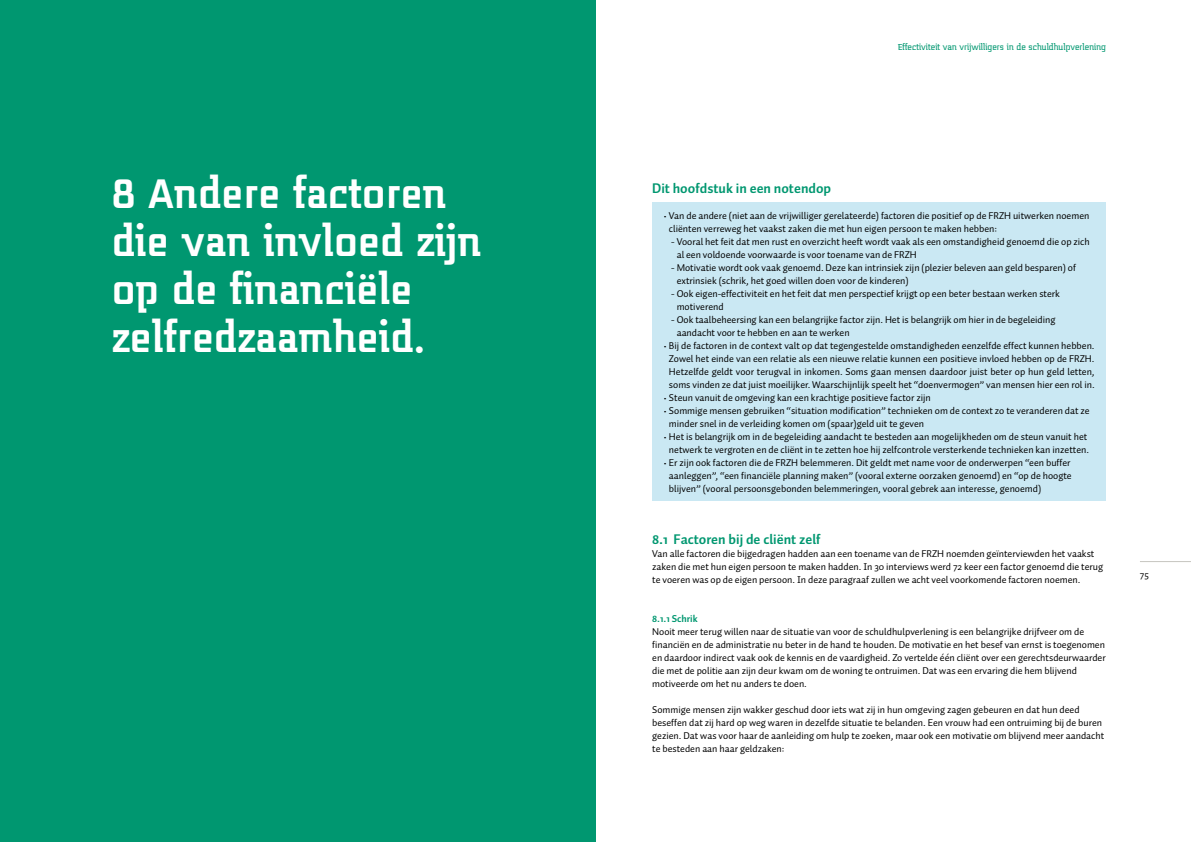
<style>
.page{position:relative;width:1191px;height:842px;background:#fff}
.page>*{position:absolute;margin:0;border:0;box-sizing:border-box;transform-origin:0 0}
.t1{font:700 48px/48px "Midnight Kernboy";color:#fff}
.t2{font:700 14px "Auto 1";color:#009770}
.t3{font:10px/13px "Auto 1";color:#000}
.t4{font:10px "Midnight Kernboy";color:#009770}
.t5{font:700 10px "Auto 1";color:#009770}
</style>
<div class="page">
<hr style="left:1140px;top:561px;width:51px;height:1px;background:#c6c5c0">
<div style="left:652px;top:202px;width:454px;height:298px;background:#cae8f3"></div>
<div style="left:0;top:0;width:595px;height:842px;background:#009770"></div>
<p class="t4" style="left:898px;top:42px;width:209px">Effectiviteit van vrijwilligers in de schuldhulpverlening</p>
<h1 class="t1" style="left:112px;top:168px;width:371px">8 Andere factoren die van invloed zijn op de financiële zelfredzaamheid.</h1>
<h2 class="t2" style="left:652px;top:179px;width:180px">Dit hoofdstuk in een notendop</h2>
<p class="t3" style="left:669px;top:209px;width:422px;text-indent:-5px">• Van de andere (niet aan de vrijwilliger gerelateerde) factoren die positief op de FRZH uitwerken noemen cliënten verreweg het vaakst zaken die met hun eigen persoon te maken hebben:</p>
<p class="t3" style="left:676px;top:235px;width:414px;text-indent:-5px">- Vooral het feit dat men rust en overzicht heeft wordt vaak als een omstandigheid genoemd die op zich al een voldoende voorwaarde is voor toename van de FRZH</p>
<p class="t3" style="left:676px;top:261px;width:401px;text-indent:-5px">- Motivatie wordt ook vaak genoemd. Deze kan intrinsiek zijn (plezier beleven aan geld besparen) of extrinsiek (schrik, het goed willen doen voor de kinderen)</p>
<p class="t3" style="left:676px;top:287px;width:385px;text-indent:-5px">- Ook eigen-effectiviteit en het feit dat men perspectief krijgt op een beter bestaan werken sterk motiverend</p>
<p class="t3" style="left:676px;top:313px;width:380px;text-indent:-5px">- Ook taalbeheersing kan een belangrijke factor zijn. Het is belangrijk om hier in de begeleiding aandacht voor te hebben en aan te werken</p>
<p class="t3" style="left:663px;top:339px;width:432px;text-align:center">• Bij de factoren in de context valt op dat tegengestelde omstandigheden eenzelfde effect kunnen hebben.<br>Zowel het einde van een relatie als een nieuwe relatie kunnen een positieve invloed hebben op de FRZH.<br>Hetzelfde geldt voor terugval in inkomen. Soms gaan mensen daardoor juist beter op hun geld letten, soms vinden ze dat juist moeilijker. Waarschijnlijk speelt het “doenvermogen” van mensen hier een rol in.</p>
<p class="t3" style="left:663px;top:391px;width:269px">• Steun vanuit de omgeving kan een krachtige positieve factor zijn</p>
<p class="t3" style="left:669px;top:404px;width:422px;text-indent:-5px">• Sommige mensen gebruiken “situation modification” technieken om de context zo te veranderen dat ze minder snel in de verleiding komen om (spaar)geld uit te geven</p>
<p class="t3" style="left:663px;top:430px;width:427px;text-align:center">• Het is belangrijk om in de begeleiding aandacht te besteden aan mogelijkheden om de steun vanuit het netwerk te vergroten en de cliënt in te zetten hoe hij zelfcontrole versterkende technieken kan inzetten.</p>
<p class="t3" style="left:669px;top:456px;width:404px;text-align:justify;text-indent:-5px">• Er zijn ook factoren die de FRZH belemmeren. Dit geldt met name voor de onderwerpen “een buffer aanleggen”, “een financiële planning maken” (vooral externe oorzaken genoemd) en “op de hoogte blijven” (vooral persoonsgebonden belemmeringen, vooral gebrek aan interesse, genoemd)</p>
<h2 class="t2" style="left:652px;top:530px;width:170px">8.1 Factoren bij de cliënt zelf</h2>
<p class="t3" style="left:652px;top:547px;width:452px">Van alle factoren die bijgedragen hadden aan een toename van de FRZH noemden geïnterviewden het vaakst zaken die met hun eigen persoon te maken hadden. In 30 interviews werd 72 keer een factor genoemd die terug te voeren was op de eigen persoon. In deze paragraaf zullen we acht veel voorkomende factoren noemen.</p>
<p class="t5" style="left:652px;top:612px;width:47px">8.1.1 Schrik</p>
<p class="t3" style="left:652px;top:625px;width:455px">Nooit meer terug willen naar de situatie van voor de schuldhulpverlening is een belangrijke drijfveer om de financiën en de administratie nu beter in de hand te houden. De motivatie en het besef van ernst is toegenomen en daardoor indirect vaak ook de kennis en de vaardigheid. Zo vertelde één cliënt over een gerechtsdeurwaarder die met de politie aan zijn deur kwam om de woning te ontruimen. Dat was een ervaring die hem blijvend motiveerde om het nu anders te doen.</p>
<p class="t3" style="left:652px;top:703px;width:453px">Sommige mensen zijn wakker geschud door iets wat zij in hun omgeving zagen gebeuren en dat hun deed beseffen dat zij hard op weg waren in dezelfde situatie te belanden. Een vrouw had een ontruiming bij de buren gezien. Dat was voor haar de aanleiding om hulp te zoeken, maar ook een motivatie om blijvend meer aandacht te besteden aan haar geldzaken:</p>
<p class="t3" style="left:1140px;top:568px;width:11px">75</p>
</div>
